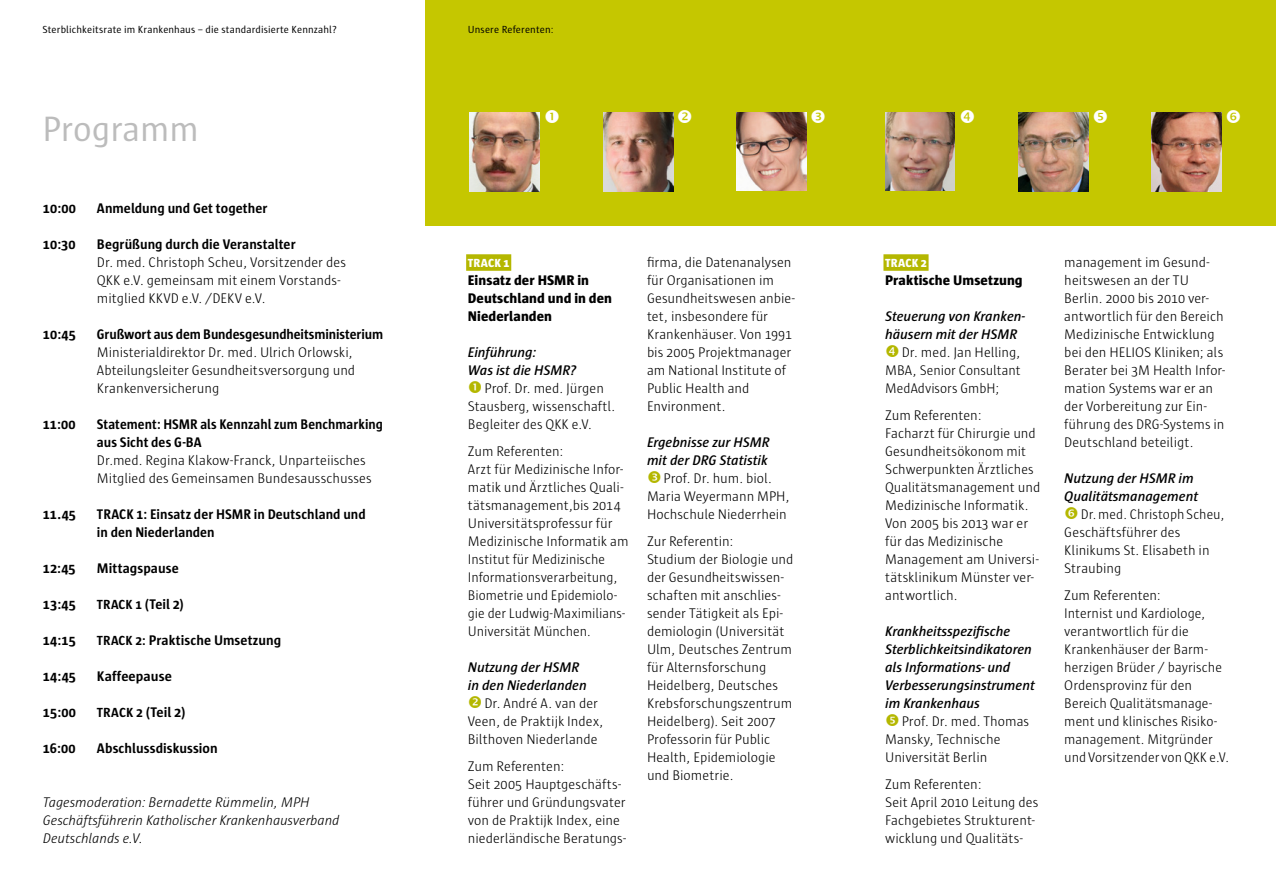
<style>
.page{position:relative;width:1276px;height:893px;background:#fff}
.page>*{position:absolute;margin:0;border:0;box-sizing:border-box;transform-origin:0 0}
.t1{font:36px "Sun";color:#bcbcbc}
.t2{font:300 14.25px/18px "Sun";color:#000}
.t3{font:italic 600 14.25px/18px "Sun";letter-spacing:-.005em;color:#000}
.t4{font:700 14.25px "Sun";letter-spacing:.005em;color:#000}
.t5{font:italic 300 14.25px/18px "Sun";letter-spacing:-.01em;color:#000}
.t6{font:800 14.25px/18px "Sun";letter-spacing:.005em;color:#000}
.t7{font:700 14.25px/18px "Sun";letter-spacing:.005em;color:#000;scale:.94 1}
.t8{font:700 14.25px/18px "Sun";letter-spacing:.005em;color:#000;scale:.96 1}
.t9{font:700 14.25px "Sun";letter-spacing:.005em;color:#000;scale:.95 1}
.t10{font:700 13.5px "Sun";color:#000}
.t11{font:800 12px "Sun";letter-spacing:.08em;color:#fff}
.t12{font:10.5px "Sun";letter-spacing:.01em;color:#000}
.s1{font-size:13.5px}
</style>
<div class="page">
<div style="left:425px;top:0;width:851px;height:225px;background:#c5c700"></div>
<div style="left:466px;top:254px;width:45px;height:17px;background:#b4b700"></div>
<div style="left:883px;top:254px;width:45px;height:17px;background:#b4b700"></div>
<img style="left:469px;top:112px;width:70px;height:79px">
<img style="left:603px;top:112px;width:70px;height:79px">
<img style="left:736px;top:112px;width:70px;height:79px">
<img style="left:885px;top:112px;width:70px;height:79px">
<img style="left:1018px;top:112px;width:70px;height:79px">
<img style="left:1151px;top:112px;width:70px;height:79px">
<p class="t12" style="left:43px;top:24px;width:296px">Sterblichkeitsrate im Krankenhaus – die standardisierte Kennzahl?</p>
<p class="t12" style="left:468px;top:24px;width:87px">Unsere Referenten:</p>
<h1 class="t1" style="left:43px;top:110px;width:158px">Programm</h1>
<p class="t4" style="left:43px;top:200px;width:35px">10:00</p>
<p class="t4" style="left:97px;top:200px;width:172px">Anmeldung und Get together</p>
<p class="t4" style="left:43px;top:236px;width:34px">10:30</p>
<p class="t4" style="left:97px;top:236px;width:200px">Begrüßung durch die Veranstalter</p>
<p class="t2" style="left:97px;top:253px;width:251px">Dr. med. Christoph Scheu, Vorsitzender des<br>QKK e.V. gemeinsam mit einem Vorstands&shy;mitglied KKVD e.V. /DEKV e.V.</p>
<p class="t4" style="left:43px;top:326px;width:34px">10:45</p>
<p class="t9" style="left:97px;top:326px;width:303px">Grußwort aus dem Bundesgesundheitsministerium</p>
<p class="t2" style="left:97px;top:343px;width:260px">Ministerialdirektor Dr. med. Ulrich Orlowski,<br>Abteilungsleiter Gesundheitsversorgung und<br>Krankenversicherung</p>
<p class="t4" style="left:43px;top:416px;width:34px">11:00</p>
<p class="t7" style="left:97px;top:415px;width:306px">Statement: HSMR als Kennzahl zum Benchmarking aus Sicht des G-BA</p>
<p class="t2" style="left:97px;top:451px;width:276px">Dr.med. Regina Klakow-Franck, Unparteiisches<br>Mitglied des Gemeinsamen Bundesausschusses</p>
<p class="t4" style="left:43px;top:506px;width:35px">11.45</p>
<p class="t8" style="left:97px;top:505px;width:281px">TRACK 1: Einsatz der HSMR in Deutschland und in den Niederlanden</p>
<p class="t4" style="left:43px;top:560px;width:34px">12:45</p>
<p class="t4" style="left:97px;top:560px;width:83px">Mittagspause</p>
<p class="t4" style="left:43px;top:596px;width:34px">13:45</p>
<p class="t10" style="left:97px;top:597px;width:15px">Track</p>
<p class="t4" style="left:135px;top:596px;width:50px"><span class="s1">1</span> (Teil 2)</p>
<p class="t4" style="left:43px;top:632px;width:34px">14:15</p>
<p class="t10" style="left:97px;top:633px;width:15px">Track</p>
<p class="t4" style="left:135px;top:632px;width:147px"><span class="s1">2:</span> Praktische Umsetzung</p>
<p class="t4" style="left:43px;top:668px;width:35px">14:45</p>
<p class="t4" style="left:97px;top:668px;width:77px">Kaffeepause</p>
<p class="t4" style="left:43px;top:704px;width:35px">15:00</p>
<p class="t10" style="left:97px;top:705px;width:15px">Track</p>
<p class="t4" style="left:136px;top:704px;width:51px"><span class="s1">2</span> (Teil 2)</p>
<p class="t4" style="left:43px;top:740px;width:34px">16:00</p>
<p class="t4" style="left:97px;top:740px;width:122px">Abschlussdiskussion</p>
<p class="t5" style="left:43px;top:793px;width:298px">Tagesmoderation: Bernadette Rümmelin, MPH<br>Geschäftsführerin Katholischer Krankenhausverband<br>Deutschlands e.V.</p>
<p class="t11" style="left:468px;top:256px;width:43px">Track 1</p>
<p class="t6" style="left:468px;top:271px;width:146px">Einsatz der HSMR in<br>Deutschland und in den<br>Niederlanden</p>
<p class="t3" style="left:468px;top:343px;width:110px">Einführung:<br>Was ist die HSMR?</p>
<p class="t2" style="left:468px;top:379px;width:149px;text-indent:17px">Prof. Dr. med. Jürgen<br>Stausberg, wissenschaftl.<br>Begleiter des QKK e.V.</p>
<p class="t2" style="left:468px;top:442px;width:162px">Zum Referenten:<br>Arzt für Medizinische Infor&shy;matik und Ärztliches Quali&shy;tätsmanagement,bis 2014<br>Universitätsprofessur für<br>Medizinische Informatik am<br>Institut für Medizinische<br>Informationsverarbeitung,<br>Biometrie und Epidemiolo&shy;gie der Ludwig-Maximilians-<br>Universität München.</p>
<p class="t3" style="left:468px;top:658px;width:120px">Nutzung der HSMR in den Niederlanden</p>
<p class="t2" style="left:468px;top:694px;width:137px;text-indent:16px">Dr. André A. van der<br>Veen, de Praktijk Index,<br>Bilthoven Niederlande</p>
<p class="t2" style="left:468px;top:757px;width:160px">Zum Referenten:<br>Seit 2005 Hauptgeschäfts&shy;führer und Gründungsvater von de Praktijk Index, eine niederländische Beratungs-</p>
<p class="t2" style="left:647px;top:253px;width:149px">firma, die Datenanalysen für Organisationen im<br>Gesundheitswesen anbie&shy;tet, insbesondere für<br>Krankenhäuser. Von 1991 bis 2005 Projektmanager am National Institute of<br>Public Health and<br>Environment.</p>
<p class="t3" style="left:647px;top:433px;width:124px">Ergebnisse zur HSMR mit der DRG Statistik</p>
<p class="t2" style="left:647px;top:469px;width:144px;text-align:center">Prof. Dr. hum. biol.<br>Maria Weyermann MPH,<br>Hochschule Niederrhein</p>
<p class="t2" style="left:647px;top:532px;width:148px">Zur Referentin:<br>Studium der Biologie und der Gesundheitswissen&shy;schaften mit anschlies&shy;sender Tätigkeit als Epi&shy;demiologin (Universität<br>Ulm, Deutsches Zentrum für Alternsforschung<br>Heidelberg, Deutsches<br>Krebsforschungszentrum<br>Heidelberg). Seit 2007<br>Professorin für Public<br>Health, Epidemiologie und Biometrie.</p>
<p class="t11" style="left:885px;top:256px;width:43px">Track 2</p>
<p class="t6" style="left:885px;top:271px;width:139px">Praktische Umsetzung</p>
<p class="t3" style="left:885px;top:307px;width:141px">Steuerung von Kranken&shy;häusern mit der HSMR</p>
<p class="t2" style="left:885px;top:343px;width:137px;text-align:justify;text-indent:16px">Dr. med. Jan Helling, MBA, Senior Consultant MedAdvisors GmbH;</p>
<p class="t2" style="left:885px;top:406px;width:157px">Zum Referenten:<br>Facharzt für Chirurgie und<br>Gesundheitsökonom mit<br>Schwerpunkten Ärztliches<br>Qualitätsmanagement und<br>Medizinische Informatik.<br>Von 2005 bis 2013 war er für das Medizinische<br>Management am Universi&shy;tätsklinikum Münster ver&shy;antwortlich.</p>
<p class="t3" style="left:885px;top:622px;width:151px">Krankheitsspezifische<br>Sterblichkeitsindikatoren als Informations- und<br>Verbesserungsinstrument im Krankenhaus</p>
<p class="t2" style="left:885px;top:712px;width:146px;text-indent:16px">Prof. Dr. med. Thomas<br>Mansky, Technische<br>Universität Berlin</p>
<p class="t2" style="left:885px;top:775px;width:155px">Zum Referenten:<br>Seit April 2010 Leitung des<br>Fachgebietes Strukturent&shy;wicklung und Qualitäts-</p>
<p class="t2" style="left:1064px;top:253px;width:162px">management im Gesund&shy;heitswesen an der TU<br>Berlin. 2000 bis 2010 ver&shy;antwortlich für den Bereich<br>Medizinische Entwicklung bei den HELIOS Kliniken; als<br>Berater bei 3M Health Infor&shy;mation Systems war er an der Vorbereitung zur Ein&shy;führung des DRG-Systems in<br>Deutschland beteiligt.</p>
<p class="t3" style="left:1064px;top:469px;width:136px">Nutzung der HSMR im<br>Qualitätsmanagement</p>
<p class="t2" style="left:1064px;top:505px;width:162px;text-indent:16px">Dr.med. ChristophScheu,<br>Geschäftsführer des<br>Klinikums St. Elisabeth in<br>Straubing</p>
<p class="t2" style="left:1064px;top:586px;width:166px">Zum Referenten:<br>Internist und Kardiologe, verantwortlich für die<br>Krankenhäuser der Barm&shy;herzigen Brüder / bayrische<br>Ordensprovinz für den<br>Bereich Qualitätsmanage&shy;ment und klinisches Risiko&shy;management. Mitgründer undVorsitzender vonQKK e.V.</p>
</div>
